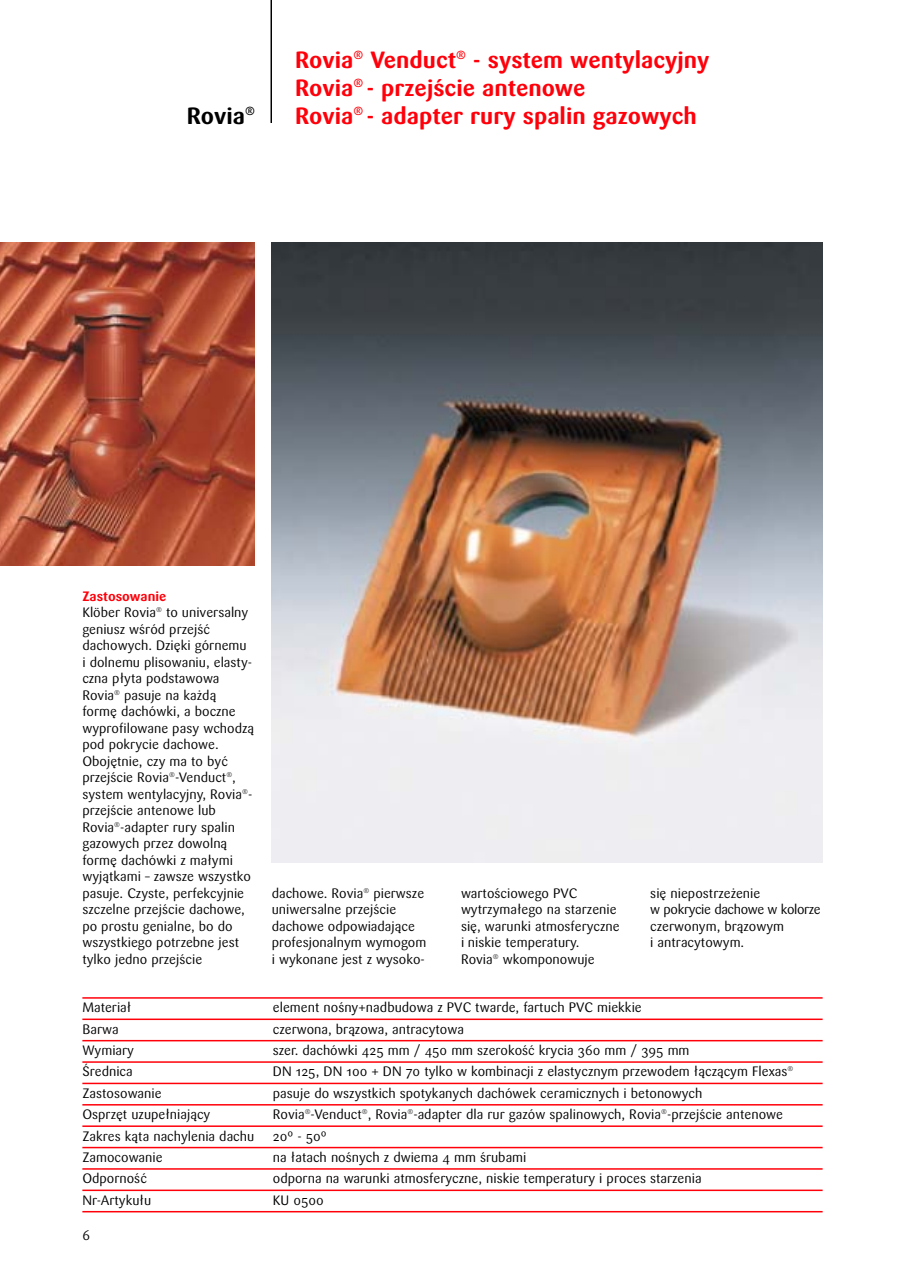
<style>
.page{position:relative;width:905px;height:1287px;background:#fff}
.page>*{position:absolute;margin:0;border:0;box-sizing:border-box;transform-origin:0 0}
.t1{font:700 23.25px/27.9px "Sari Pl";color:#ff000a}
.t2{font:700 23.25px "Sari Pl";color:#000}
.t3{font:13.5px/16.5px "Sari Pl";color:#000}
.s1{font-weight:700;color:#ff000a}
</style>
<div class="page">
<hr style="left:271px;top:0;width:1px;height:123px;background:#000">
<hr style="left:82px;top:997px;width:740px;height:2px;background:#ff000a">
<hr style="left:82px;top:1019px;width:740px;height:1px;background:#ff000a">
<hr style="left:82px;top:1040px;width:740px;height:1px;background:#ff000a">
<hr style="left:82px;top:1061px;width:740px;height:2px;background:#ff000a">
<hr style="left:82px;top:1083px;width:740px;height:1px;background:#ff000a">
<hr style="left:82px;top:1104px;width:740px;height:2px;background:#ff000a">
<hr style="left:82px;top:1125px;width:740px;height:2px;background:#ff000a">
<hr style="left:82px;top:1147px;width:740px;height:1px;background:#ff000a">
<hr style="left:82px;top:1168px;width:740px;height:2px;background:#ff000a">
<hr style="left:82px;top:1190px;width:740px;height:1px;background:#ff000a">
<hr style="left:82px;top:1211px;width:740px;height:1px;background:#ff000a">
<img style="left:271px;top:242px;width:551px;height:621px">
<img style="left:0;top:242px;width:255px;height:323px">
<h1 class="t2" style="left:187px;top:106px;width:70px">Rovia<sup>®</sup></h1>
<h1 class="t1" style="left:295px;top:48px;width:416px">Rovia<sup>®</sup> Venduct<sup>®</sup> - system wentylacyjny<br>Rovia<sup>®</sup> - przejście antenowe<br>Rovia<sup>®</sup> - adapter rury spalin gazowych</h1>
<p class="t3" style="left:82px;top:589px;width:173px"><span class="s1">Zastosowanie<br></span>Klöber Rovia<sup>®</sup> to universalny geniusz wśród przejść dachowych. Dzięki górnemu<br>i dolnemu plisowaniu, elasty&shy;czna płyta podstawowa<br>Rovia<sup>®</sup> pasuje na każdą formę dachówki, a boczne wyprofilowane pasy wchodzą pod pokrycie dachowe.<br>Obojętnie, czy ma to być przejście Rovia<sup>®</sup>-Venduct<sup>®</sup>, system wentylacyjny, Rovia<sup>®</sup>- przejście antenowe lub<br>Rovia<sup>®</sup>-adapter rury spalin gazowych przez dowolną formę dachówki z małymi wyjątkami – zawsze wszystko pasuje. Czyste, perfekcyjnie szczelne przejście dachowe, po prostu genialne, bo do wszystkiego potrzebne jest tylko jedno przejście</p>
<p class="t3" style="left:272px;top:886px;width:156px">dachowe. Rovia<sup>®</sup> pierwsze uniwersalne przejście dachowe odpowiadające profesjonalnym wymogom i wykonane jest z wysoko-</p>
<p class="t3" style="left:461px;top:886px;width:160px">wartościowego PVC wytrzymałego na starzenie się, warunki atmosferyczne i niskie temperatury.<br>Rovia<sup>®</sup> wkomponowuje</p>
<p class="t3" style="left:650px;top:886px;width:172px">się niepostrzeżenie<br>w pokrycie dachowe w kolorze czerwonym, brązowym<br>i antracytowym.</p>
<p class="t3" style="left:82px;top:1000px;width:51px">Materiał</p>
<p class="t3" style="left:273px;top:1000px;width:370px">element nośny+nadbudowa z PVC twarde, fartuch PVC miekkie</p>
<p class="t3" style="left:82px;top:1022px;width:38px">Barwa</p>
<p class="t3" style="left:273px;top:1022px;width:193px">czerwona, brązowa, antracytowa</p>
<p class="t3" style="left:82px;top:1043px;width:53px">Wymiary</p>
<p class="t3" style="left:273px;top:1043px;width:418px">szer. dachówki 425 mm / 450 mm szerokość krycia 360 mm / 395 mm</p>
<p class="t3" style="left:82px;top:1064px;width:52px">Średnica</p>
<p class="t3" style="left:273px;top:1064px;width:522px">DN 125, DN 100 + DN 70 tylko w kombinacji z elastycznym przewodem łączącym Flexas<sup>®</sup></p>
<p class="t3" style="left:82px;top:1086px;width:81px">Zastosowanie</p>
<p class="t3" style="left:273px;top:1086px;width:431px">pasuje do wszystkich spotykanych dachówek ceramicznych i betonowych</p>
<p class="t3" style="left:82px;top:1107px;width:129px">Osprzęt uzupełniający</p>
<p class="t3" style="left:273px;top:1107px;width:511px">Rovia<sup>®</sup>-Venduct<sup>®</sup>, Rovia<sup>®</sup>-adapter dla rur gazów spalinowych, Rovia<sup>®</sup>-przejście antenowe</p>
<p class="t3" style="left:82px;top:1129px;width:173px">Zakres kąta nachylenia dachu</p>
<p class="t3" style="left:273px;top:1129px;width:55px">20º - 50º</p>
<p class="t3" style="left:82px;top:1150px;width:82px">Zamocowanie</p>
<p class="t3" style="left:273px;top:1150px;width:255px">na łatach nośnych z dwiema 4 mm śrubami</p>
<p class="t3" style="left:82px;top:1171px;width:66px">Odporność</p>
<p class="t3" style="left:273px;top:1171px;width:430px">odporna na warunki atmosferyczne, niskie temperatury i proces starzenia</p>
<p class="t3" style="left:82px;top:1193px;width:70px">Nr-Artykułu</p>
<p class="t3" style="left:273px;top:1193px;width:52px">KU 0500</p>
<p class="t3" style="left:82px;top:1228px;width:9px">6</p>
</div>
